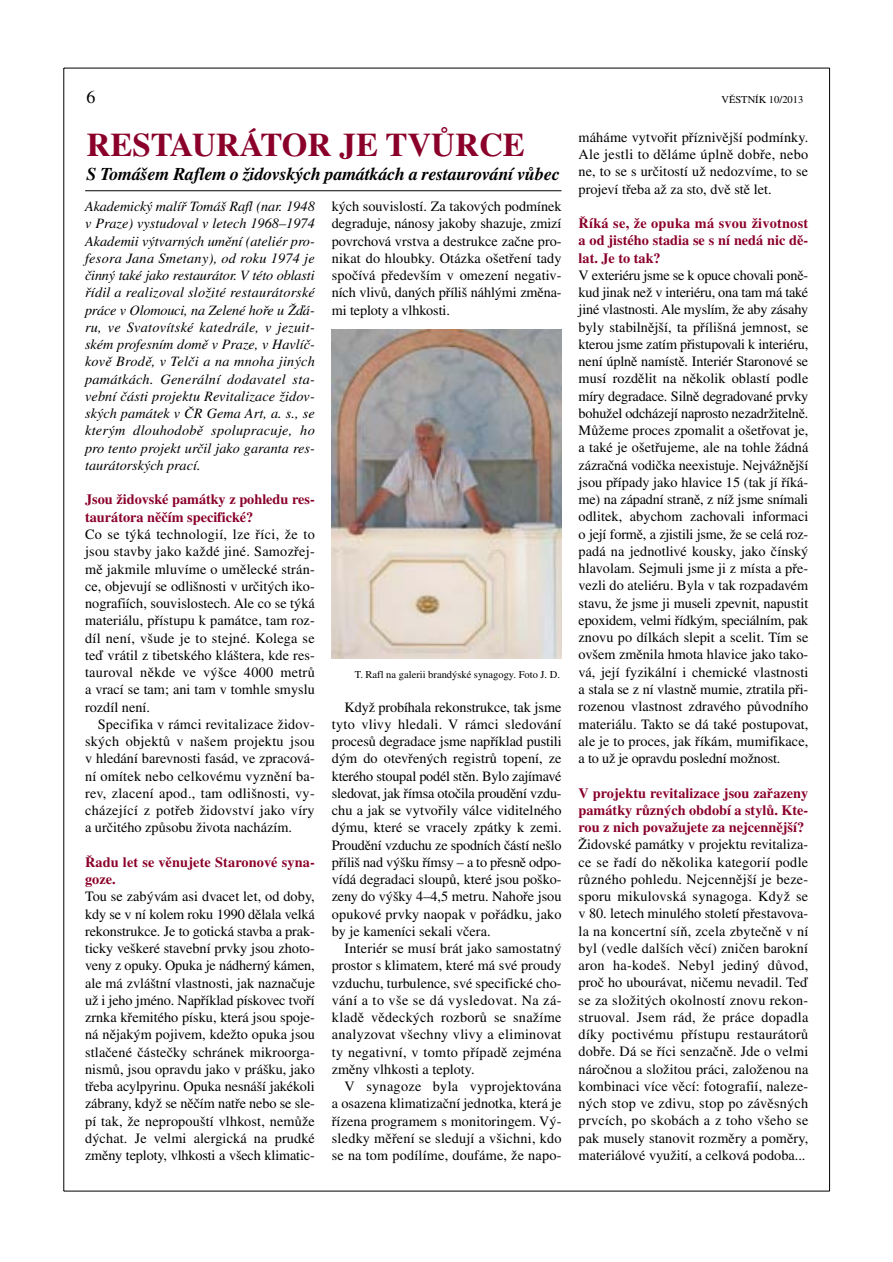
<style>
.page{position:relative;width:893px;height:1262px;background:#fff}
.page>*{position:absolute;margin:0;border:0;box-sizing:border-box;transform-origin:0 0}
.t1{font:700 33px "Times CE";color:#8a002a}
.t2{font:italic 700 18px "Times CE";letter-spacing:-.01em;color:#000}
.t3{font:18px "Times CE";color:#000}
.t4{font:14.25px/17.2px "Times CE";color:#000;text-align:justify}
.t5{font:italic 14.25px/17.2px "Times CE";color:#000;text-align:justify}
.t6{font:700 14.25px/17.2px "Times CE";color:#8a002a}
.t7{font:10.5px "Times CE";color:#000}
</style>
<div class="page">
<hr style="left:63px;top:68px;width:1px;height:1123px;background:#000">
<hr style="left:64px;top:1190px;width:765px;height:1px;background:#000">
<hr style="left:829px;top:68px;width:1px;height:1123px;background:#000">
<hr style="left:64px;top:68px;width:765px;height:1px;background:#000">
<hr style="left:85px;top:190px;width:476px;height:1px;background:#000">
<img style="left:332px;top:330px;width:229px;height:328px">
<p class="t3" style="left:87px;top:91px;width:10px">6</p>
<p class="t7" style="left:721px;top:96px;width:83px">VĚSTNÍK 10/2013</p>
<h1 class="t1" style="left:87px;top:133px;width:440px">RESTAURÁTOR JE TVŮRCE</h1>
<p class="t2" style="left:87px;top:167px;width:475px">S Tomášem Raflem o židovských památkách a restaurování vůbec</p>
<p class="t4" style="left:578px;top:130px;width:231px">máháme vytvořit příznivější podmínky.<br>Ale jestli to děláme úplně dobře, nebo ne, to se s určitostí už nedozvíme, to se projeví třeba až za sto, dvě stě let.</p>
<p class="t6" style="left:578px;top:216px;width:231px;text-align:justify">Říká se, že opuka má svou životnost a od jistého stadia se s ní nedá nic dě&shy;lat. Je to tak?</p>
<p class="t4" style="left:578px;top:268px;width:231px">V exteriéru jsme se k opuce chovali poně&shy;kud jinak než v interiéru, ona tam má také jiné vlastnosti. Ale myslím, že aby zásahy byly stabilnější, ta přílišná jemnost, se kterou jsme zatím přistupovali k interiéru, není úplně namístě. Interiér Staronové se musí rozdělit na několik oblastí podle míry degradace. Silně degradované prvky bohužel odcházejí naprosto nezadržitelně.<br>Můžeme proces zpomalit a ošetřovat je, a také je ošetřujeme, ale na tohle žádná zázračná vodička neexistuje. Nejvážnější jsou případy jako hlavice 15 (tak jí říká&shy;me) na západní straně, z níž jsme snímali odlitek, abychom zachovali informaci o její formě, a zjistili jsme, že se celá roz&shy;padá na jednotlivé kousky, jako čínský hlavolam. Sejmuli jsme ji z místa a pře&shy;vezli do ateliéru. Byla v tak rozpadavém stavu, že jsme ji museli zpevnit, napustit epoxidem, velmi řídkým, speciálním, pak znovu po dílkách slepit a scelit. Tím se ovšem změnila hmota hlavice jako tako&shy;vá, její fyzikální i chemické vlastnosti a stala se z ní vlastně mumie, ztratila při&shy;rozenou vlastnost zdravého původního materiálu. Takto se dá také postupovat, ale je to proces, jak říkám, mumifikace, a to už je opravdu poslední možnost.</p>
<p class="t6" style="left:578px;top:785px;width:231px;text-align:justify">V projektu revitalizace jsou zařazeny památky různých období a stylů. Kte&shy;rou z nich považujete za nejcennější?</p>
<p class="t4" style="left:578px;top:837px;width:231px">Židovské památky v projektu revitaliza&shy;ce se řadí do několika kategorií podle různého pohledu. Nejcennější je beze&shy;sporu mikulovská synagoga. Když se v 80. letech minulého století přestavova&shy;la na koncertní síň, zcela zbytečně v ní byl (vedle dalších věcí) zničen barokní aron ha-kodeš. Nebyl jediný důvod, proč ho ubourávat, ničemu nevadil. Teď se za složitých okolností znovu rekon&shy;struoval. Jsem rád, že práce dopadla díky poctivému přístupu restaurátorů dobře. Dá se říci senzačně. Jde o velmi náročnou a složitou práci, založenou na kombinaci více věcí: fotografií, naleze&shy;ných stop ve zdivu, stop po závěsných prvcích, po skobách a z toho všeho se pak musely stanovit rozměry a poměry, materiálové využití, a celková podoba...</p>
<p class="t4" style="left:332px;top:199px;width:231px">kých souvislostí. Za takových podmínek degraduje, nánosy jakoby shazuje, zmizí povrchová vrstva a destrukce začne pro&shy;nikat do hloubky. Otázka ošetření tady spočívá především v omezení negativ&shy;ních vlivů, daných příliš náhlými změna&shy;mi teploty a vlhkosti.</p>
<p class="t5" style="left:85px;top:199px;width:231px">Akademický malíř Tomáš Rafl (nar. 1948 v Praze) vystudoval v letech 1968–1974<br>Akademii výtvarných umění (ateliér pro&shy;fesora Jana Smetany), od roku 1974 je činný také jako restaurátor. V této oblasti řídil a realizoval složité restaurátorské práce v Olomouci, na Zelené hoře u Žďá&shy;ru, ve Svatovítské katedrále, v jezuit&shy;ském profesním domě v Praze, v Havlíč&shy;kově Brodě, v Telči a na mnoha jiných památkách. Generální dodavatel sta&shy;vební části projektu Revitalizace židov&shy;ských památek v ČR Gema Art, a. s., se kterým dlouhodobě spolupracuje, ho pro tento projekt určil jako garanta res&shy;taurátorských prací.</p>
<p class="t6" style="left:85px;top:492px;width:231px">Jsou židovské památky z pohledu res&shy;taurátora něčím specifické?</p>
<p class="t4" style="left:85px;top:527px;width:231px">Co se týká technologií, lze říci, že to jsou stavby jako každé jiné. Samozřej&shy;mě jakmile mluvíme o umělecké strán&shy;ce, objevují se odlišnosti v určitých iko&shy;nografiích, souvislostech. Ale co se týká materiálu, přístupu k památce, tam roz&shy;díl není, všude je to stejné. Kolega se teď vrátil z tibetského kláštera, kde res&shy;tauroval někde ve výšce 4000 metrů a vrací se tam; ani tam v tomhle smyslu rozdíl není.</p>
<p class="t4" style="left:85px;top:716px;width:231px;text-indent:13px">Specifika v rámci revitalizace židov&shy;ských objektů v našem projektu jsou v hledání barevnosti fasád, ve zpracová&shy;ní omítek nebo celkovému vyznění ba&shy;rev, zlacení apod., tam odlišnosti, vy&shy;cházející z potřeb židovství jako víry a určitého způsobu života nacházím.</p>
<p class="t6" style="left:85px;top:854px;width:231px">Řadu let se věnujete Staronové syna&shy;goze.</p>
<p class="t4" style="left:85px;top:889px;width:231px">Tou se zabývám asi dvacet let, od doby, kdy se v ní kolem roku 1990 dělala velká rekonstrukce. Je to gotická stavba a prak&shy;ticky veškeré stavební prvky jsou zhoto&shy;veny z opuky. Opuka je nádherný kámen, ale má zvláštní vlastnosti, jak naznačuje už i jeho jméno. Například pískovec tvoří zrnka křemitého písku, která jsou spoje&shy;ná nějakým pojivem, kdežto opuka jsou stlačené částečky schránek mikroorga&shy;nismů, jsou opravdu jako v prášku, jako třeba acylpyrinu. Opuka nesnáší jakékoli zábrany, když se něčím natře nebo se sle&shy;pí tak, že nepropouští vlhkost, nemůže dýchat. Je velmi alergická na prudké změny teploty, vlhkosti a všech klimatic-</p>
<p class="t7" style="left:354px;top:670px;width:207px">T. Rafl na galerii brandýské synagogy. Foto J. D.</p>
<p class="t4" style="left:332px;top:699px;width:231px;text-indent:13px">Když probíhala rekonstrukce, tak jsme tyto vlivy hledali. V rámci sledování procesů degradace jsme například pustili dým do otevřených registrů topení, ze kterého stoupal podél stěn. Bylo zajímavé sledovat, jak římsa otočila proudění vzdu&shy;chu a jak se vytvořily válce viditelného dýmu, které se vracely zpátky k zemi.<br>Proudění vzduchu ze spodních částí nešlo příliš nad výšku římsy – a to přesně odpo&shy;vídá degradaci sloupů, které jsou poško&shy;zeny do výšky 4–4,5 metru. Nahoře jsou opukové prvky naopak v pořádku, jako by je kameníci sekali včera.</p>
<p class="t4" style="left:332px;top:941px;width:231px;text-indent:13px">Interiér se musí brát jako samostatný prostor s klimatem, které má své proudy vzduchu, turbulence, své specifické cho&shy;vání a to vše se dá vysledovat. Na zá&shy;kladě vědeckých rozborů se snažíme analyzovat všechny vlivy a eliminovat ty negativní, v tomto případě zejména změny vlhkosti a teploty.</p>
<p class="t4" style="left:332px;top:1079px;width:231px;text-indent:13px">V synagoze byla vyprojektována a osazena klimatizační jednotka, která je řízena programem s monitoringem. Vý&shy;sledky měření se sledují a všichni, kdo se na tom podílíme, doufáme, že napo-</p>
</div>
